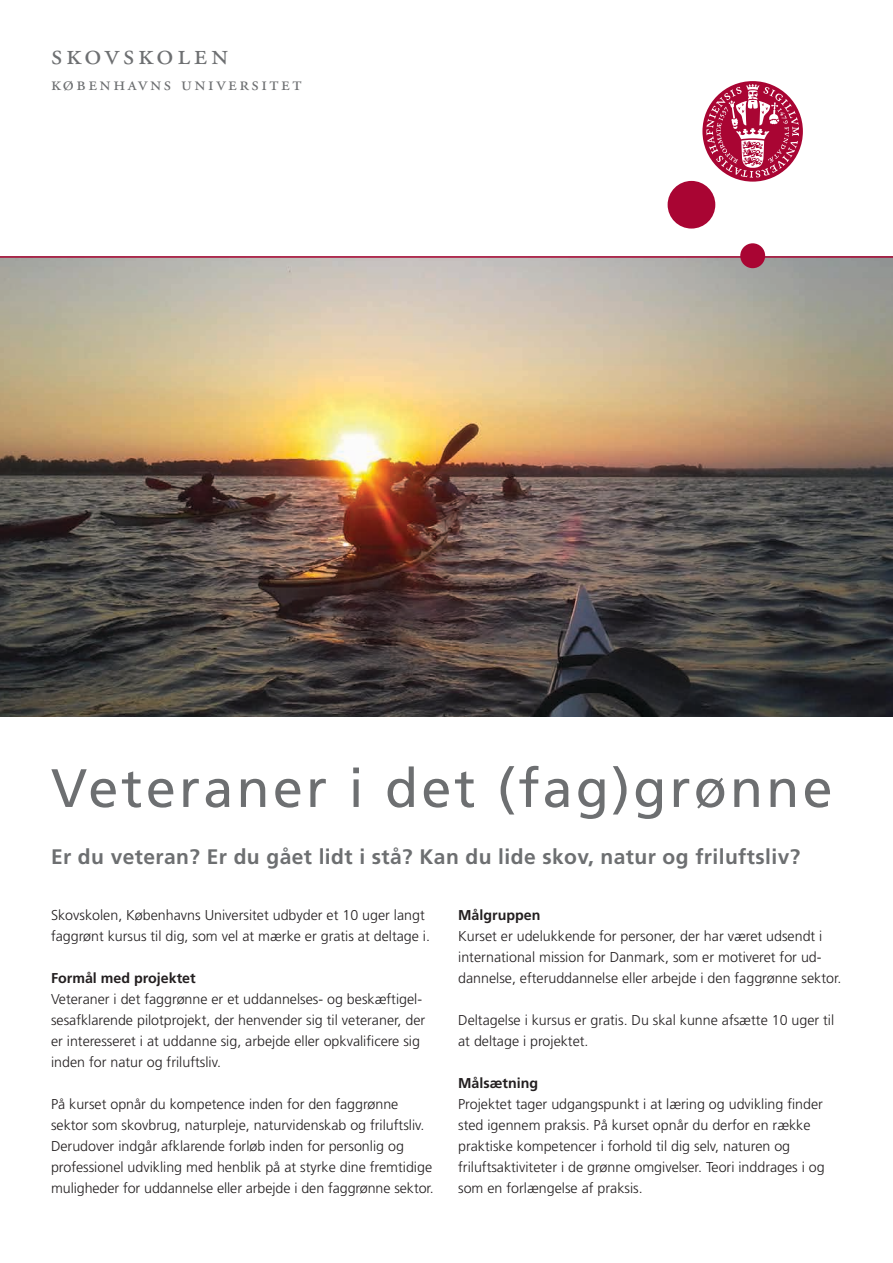
<style>
.page{position:relative;width:893px;height:1263px;background:#fff}
.page>*{position:absolute;margin:0;border:0;box-sizing:border-box;transform-origin:0 0}
.t1{font:54px "Frutiger LT Std";letter-spacing:.06em;color:#6d6f71}
.t2{font:30px "Adobe Garamond Pro";letter-spacing:.13em;color:#6d6f71}
.t3{font:700 21px "Frutiger LT Std";letter-spacing:.02em;color:#6d6f71}
.t4{font:19.5px "Adobe Garamond Pro";letter-spacing:.13em;color:#6d6f71}
.t5{font:300 14.25px/21px "Frutiger LT Std";color:#231f20}
.t6{font:700 14.25px "Frutiger LT Std";color:#231f20}
</style>
<div class="page">
<img style="left:0;top:258px;width:893px;height:458px">
<svg style="left:702px;top:81px;width:101px;height:101px"></svg>
<div style="left:668px;top:181px;width:47px;height:48px;background:#a90533;border-radius:50%"></div>
<div style="left:740px;top:243px;width:25px;height:25px;background:#a90533;border-radius:50%"></div>
<svg style="left:706px;top:84px;width:93px;height:94px"></svg>
<hr style="left:0;top:256px;width:893px;height:2px;background:#a90533">
<h2 class="t2" style="left:51px;top:37px;width:179px">skovskolen</h2>
<h3 class="t4" style="left:51px;top:72px;width:252px">københavns universitet</h3>
<h1 class="t1" style="left:51px;top:756px;width:783px">Veteraner i det (fag)grønne</h1>
<h3 class="t3" style="left:51px;top:844px;width:751px">Er du veteran? Er du gået lidt i stå? Kan du lide skov, natur og friluftsliv?</h3>
<p class="t5" style="left:51px;top:904px;width:380px">Skovskolen, Københavns Universitet udbyder et 10 uger langt faggrønt kursus til dig, som vel at mærke er gratis at deltage i.</p>
<p class="t6" style="left:51px;top:969px;width:146px">Formål med projektet</p>
<p class="t5" style="left:51px;top:988px;width:376px">Veteraner i det faggrønne er et uddannelses- og beskæftigel&shy;sesafklarende pilotprojekt, der henvender sig til veteraner, der er interesseret i at uddanne sig, arbejde eller opkvalificere sig inden for natur og friluftsliv.</p>
<p class="t5" style="left:51px;top:1093px;width:384px">På kurset opnår du kompetence inden for den faggrønne sektor som skovbrug, naturpleje, naturvidenskab og friluftsliv.<br>Derudover indgår afklarende forløb inden for personlig og professionel udvikling med henblik på at styrke dine fremtidige muligheder for uddannelse eller arbejde i den faggrønne sektor.</p>
<p class="t6" style="left:458px;top:906px;width:84px">Målgruppen</p>
<p class="t5" style="left:458px;top:925px;width:385px">Kurset er udelukkende for personer, der har været udsendt i international mission for Danmark, som er motiveret for ud&shy;dannelse, efteruddannelse eller arbejde i den faggrønne sektor.</p>
<p class="t5" style="left:458px;top:1009px;width:378px">Deltagelse i kursus er gratis. Du skal kunne afsætte 10 uger til at deltage i projektet.</p>
<p class="t6" style="left:458px;top:1074px;width:81px">Målsætning</p>
<p class="t5" style="left:458px;top:1093px;width:368px">Projektet tager udgangspunkt i at læring og udvikling finder sted igennem praksis. På kurset opnår du derfor en række praktiske kompetencer i forhold til dig selv, naturen og friluftsaktiviteter i de grønne omgivelser. Teori inddrages i og som en forlængelse af praksis.</p>
</div>
